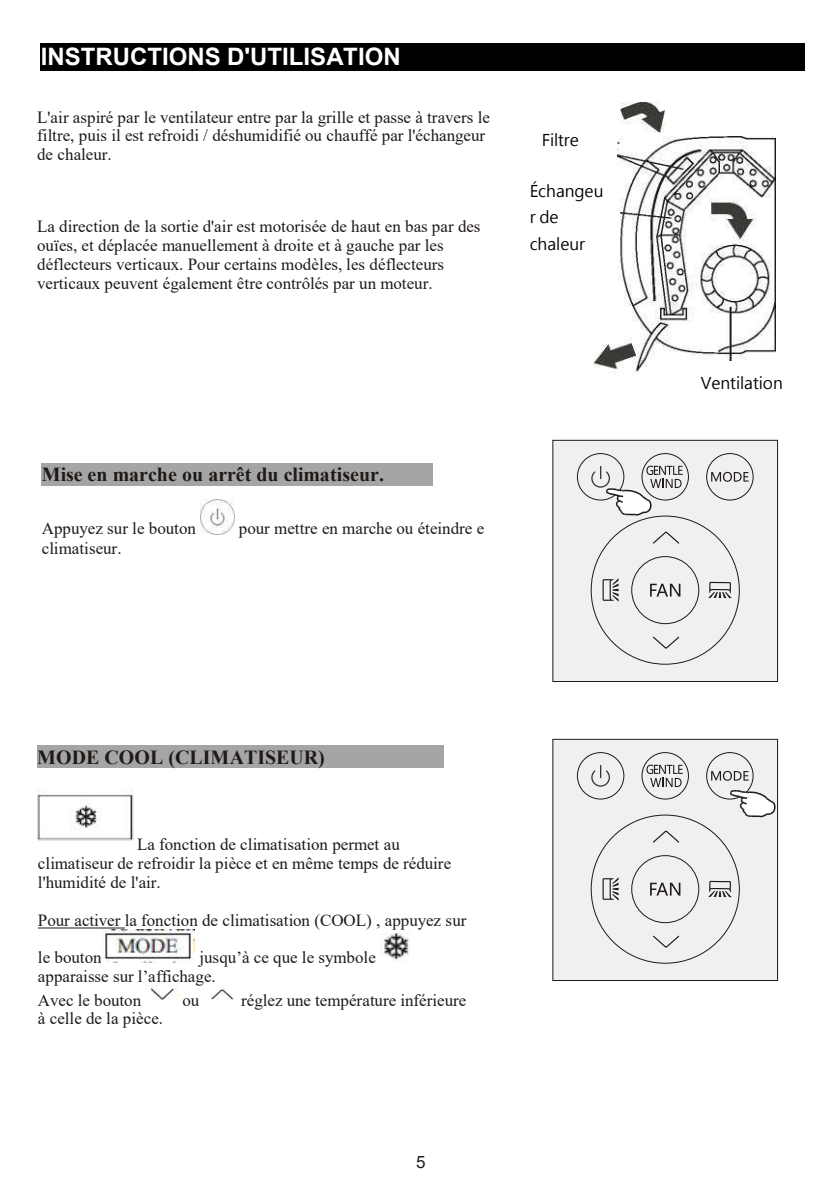
<style>
.page{position:relative;width:840px;height:1190px;background:#fff}
.page>*{position:absolute;margin:0;border:0;box-sizing:border-box;transform-origin:0 0}
.t1{font:700 24px "Arial";color:#fff}
.t2{font:700 20px "Times New Roman";color:#1f1a17}
.t3{font:17px/19px "Times New Roman";color:#1f1a17}
.t4{font:17px "Arial";color:#1f1a17}
.t5{font:16.2px/26.4px "Microsoft Jheng Hei UI Regular";letter-spacing:-.005em;color:#000}
</style>
<div class="page">
<div style="left:41px;top:43px;width:764px;height:27px;background:#000"></div>
<img style="left:620px;top:102px;width:44px;height:30px">
<img style="left:593px;top:137px;width:182px;height:238px">
<div style="left:42px;top:463px;width:391px;height:23px;background:#a5a5a5"></div>
<img style="left:200px;top:500px;width:35px;height:34px">
<div style="left:37px;top:745px;width:407px;height:23px;background:#a5a5a5"></div>
<img style="left:38px;top:789px;width:96px;height:52px">
<hr style="left:38px;top:928px;width:87px;height:1px;background:#1f1a17">
<img style="left:103px;top:929px;width:92px;height:33px">
<img style="left:380px;top:933px;width:30px;height:27px">
<img style="left:146px;top:985px;width:32px;height:15px">
<img style="left:211px;top:986px;width:23px;height:14px">
<div style="left:527px;top:119px;width:90px;height:44px;background:#fff"></div>
<div style="left:515px;top:169px;width:105px;height:95px;background:#fff"></div>
<div style="left:685px;top:361px;width:127px;height:39px;background:#fff"></div>
<div style="left:553px;top:440px;width:225px;height:242px;background:#f0f0f0;border:1px solid #1f1a17"></div>
<div style="left:642px;top:453px;width:47px;height:47px;border:1px solid #1f1a17;border-radius:50%"></div>
<div style="left:577px;top:453px;width:47px;height:47px;border:1px solid #1f1a17;border-radius:50%"></div>
<div style="left:632px;top:556px;width:67px;height:68px;border:1px solid #1f1a17;border-radius:50%"></div>
<svg style="left:708px;top:582px;width:24px;height:16px"></svg>
<svg style="left:603px;top:578px;width:16px;height:24px"></svg>
<svg style="left:650px;top:584px;width:30px;height:13px"></svg>
<svg style="left:653px;top:532px;width:26px;height:12px"></svg>
<svg style="left:653px;top:637px;width:26px;height:12px"></svg>
<div style="left:706px;top:453px;width:47px;height:47px;border:1px solid #1f1a17;border-radius:50%"></div>
<svg style="left:711px;top:472px;width:38px;height:10px"></svg>
<svg style="left:591px;top:466px;width:92px;height:50px"></svg>
<div style="left:553px;top:739px;width:225px;height:242px;background:#f0f0f0;border:1px solid #1f1a17"></div>
<div style="left:642px;top:752px;width:47px;height:47px;border:1px solid #1f1a17;border-radius:50%"></div>
<svg style="left:646px;top:765px;width:37px;height:22px"></svg>
<div style="left:577px;top:752px;width:47px;height:47px;border:1px solid #1f1a17;border-radius:50%"></div>
<svg style="left:591px;top:765px;width:19px;height:22px"></svg>
<div style="left:632px;top:855px;width:67px;height:68px;border:1px solid #1f1a17;border-radius:50%"></div>
<svg style="left:708px;top:881px;width:24px;height:16px"></svg>
<svg style="left:603px;top:877px;width:16px;height:24px"></svg>
<svg style="left:650px;top:883px;width:30px;height:13px"></svg>
<svg style="left:653px;top:831px;width:26px;height:12px"></svg>
<svg style="left:653px;top:936px;width:26px;height:12px"></svg>
<div style="left:706px;top:752px;width:47px;height:47px;border:1px solid #1f1a17;border-radius:50%"></div>
<svg style="left:711px;top:771px;width:38px;height:10px"></svg>
<svg style="left:730px;top:790px;width:46px;height:28px"></svg>
<h1 class="t1" style="left:41px;top:40px;width:362px">INSTRUCTIONS D'UTILISATION</h1>
<p class="t3" style="left:37px;top:107px;width:454px">L'air aspiré par le ventilateur entre par la grille et passe à travers le filtre, puis il est refroidi / déshumidifié ou chauffé par l'échangeur de chaleur.</p>
<p class="t3" style="left:37px;top:217px;width:445px">La direction de la sortie d'air est motorisée de haut en bas par des ouïes, et déplacée manuellement à droite et à gauche par les déflecteurs verticaux. Pour certains modèles, les déflecteurs verticaux peuvent également être contrôlés par un moteur.</p>
<p class="t5" style="left:542px;top:127px;width:39px">Filtre</p>
<p class="t5" style="left:530px;top:178px;width:75px">Échangeu r de chaleur</p>
<p class="t2" style="left:42px;top:460px;width:344px">Mise en marche ou arrêt du climatiseur.</p>
<p class="t3" style="left:42px;top:518px;width:156px">Appuyez sur le bouton</p>
<p class="t3" style="left:239px;top:518px;width:247px">pour mettre en marche ou éteindre e</p>
<p class="t3" style="left:42px;top:538px;width:81px">climatiseur.</p>
<p class="t2" style="left:37px;top:743px;width:289px">MODE COOL (CLIMATISEUR)</p>
<p class="t3" style="left:38px;top:834px;width:415px;text-indent:99px">La fonction de climatisation permet au climatiseur de refroidir la pièce et en même temps de réduire l'humidité de l'air.</p>
<p class="t3" style="left:38px;top:901px;width:430px;line-height:36.8px">Pour activer la fonction de climatisation (COOL) , appuyez sur le bouton</p>
<p class="t3" style="left:38px;top:947px;width:339px;text-indent:162px">jusqu’à ce que le symbole apparaisse sur l’affichage.</p>
<p class="t3" style="left:38px;top:990px;width:105px">Avec le bouton</p>
<p class="t3" style="left:182px;top:990px;width:18px">ou</p>
<p class="t3" style="left:241px;top:990px;width:227px">réglez une température inférieure</p>
<p class="t3" style="left:38px;top:1009px;width:127px">à celle de la pièce.</p>
<p class="t4" style="left:416px;top:1151px;width:11px">5</p>
<p class="t5" style="left:701px;top:370px;width:84px">Ventilation</p>
</div>
